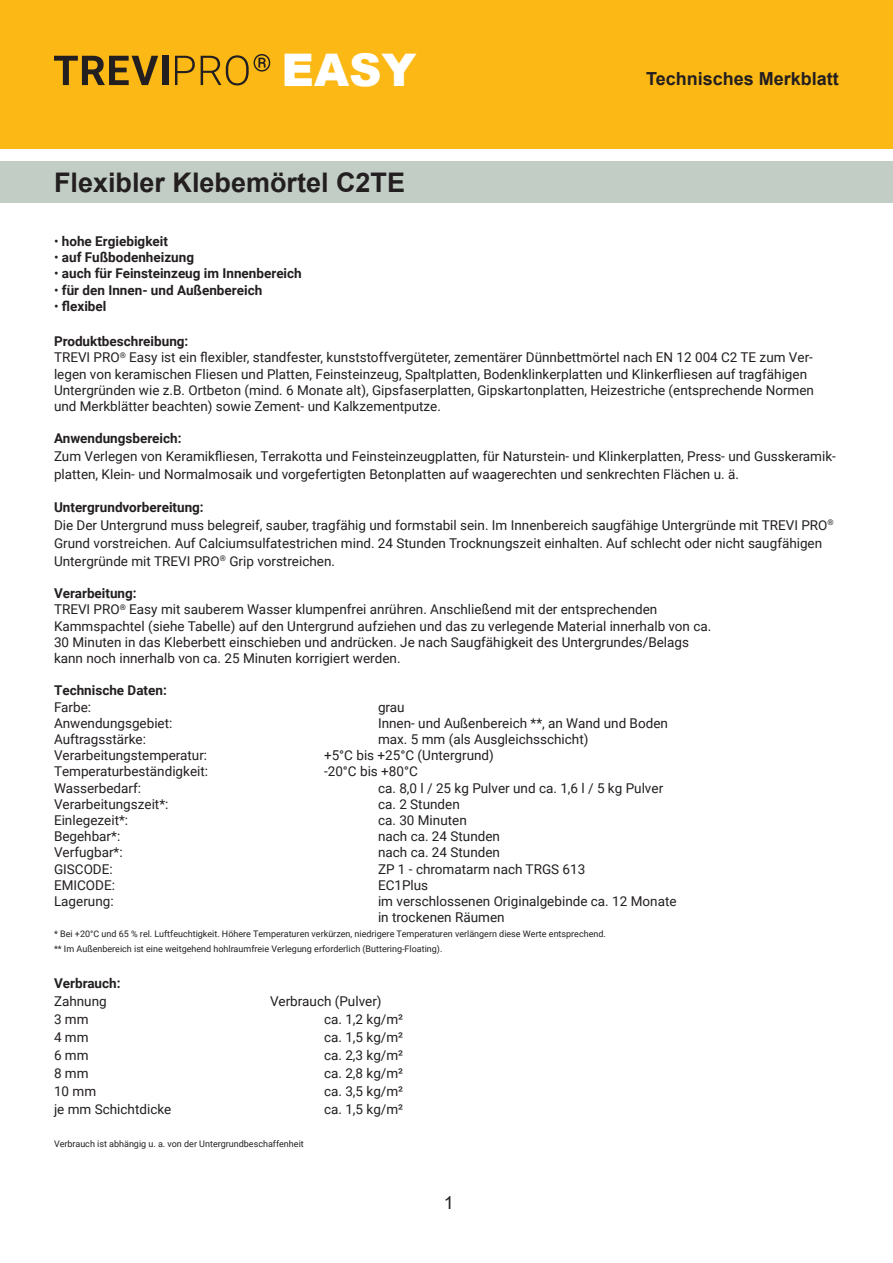
<style>
.page{position:relative;width:893px;height:1263px;background:#fff}
.page>*{position:absolute;margin:0;border:0;box-sizing:border-box;transform-origin:0 0}
.t1{font:900 45px "Arial";color:#fff}
.t2{font:700 27px "Arial";color:#231f20}
.t3{font:700 18px "Arial";color:#231f20}
.t4{font:18px "Arial";color:#231f20}
.t5{font:13.5px/16.2px "Roboto";color:#231f20}
.t6{font:700 13.5px "Roboto";color:#231f20}
.t7{font:9px "Roboto";color:#231f20}
.s1{font-weight:400}
</style>
<div class="page">
<div style="left:0;top:0;width:893px;height:148px;background:#fcb814"></div>
<div style="left:0;top:161px;width:893px;height:41px;background:#c2cdc5"></div>
<svg style="left:54px;top:56px;width:104px;height:29px"></svg>
<div style="left:162px;top:56px;width:6px;height:29px;background:#231f20"></div>
<svg style="left:175px;top:56px;width:20px;height:29px"></svg>
<svg style="left:201px;top:54px;width:69px;height:31px"></svg>
<h1 class="t1" style="left:281px;top:37px;width:137px">EASY</h1>
<h2 class="t2" style="left:54px;top:163px;width:353px">Flexibler Klebemörtel C2TE</h2>
<p class="t6" style="left:54px;top:232px;width:115px"><span class="s1">•</span> hohe Ergiebigkeit</p>
<p class="t6" style="left:54px;top:248px;width:142px"><span class="s1">•</span> auf Fußbodenheizung</p>
<p class="t6" style="left:54px;top:264px;width:249px"><span class="s1">•</span> auch für Feinsteinzeug im Innenbereich</p>
<p class="t6" style="left:54px;top:280px;width:210px"><span class="s1">•</span> für den Innen- und Außenbereich</p>
<p class="t6" style="left:54px;top:296px;width:54px"><span class="s1">•</span> flexibel</p>
<p class="t3" style="left:646px;top:66px;width:194px">Technisches Merkblatt</p>
<p class="t6" style="left:54px;top:332px;width:136px">Produktbeschreibung:</p>
<p class="t5" style="left:54px;top:349px;width:762px">TREVI PRO<sup>®</sup> Easy ist ein flexibler, standfester, kunststoffvergüteter, zementärer Dünnbettmörtel nach EN 12 004 C2 TE zum Ver&shy;legen von keramischen Fliesen und Platten, Feinsteinzeug, Spaltplatten, Bodenklinkerplatten und Klinkerfliesen auf tragfähigen Untergründen wie z.B. Ortbeton (mind. 6 Monate alt), Gipsfaserplatten, Gipskartonplatten, Heizestriche (entsprechende Normen und Merkblätter beachten) sowie Zement- und Kalkzementputze.</p>
<p class="t6" style="left:54px;top:429px;width:129px">Anwendungsbereich:</p>
<p class="t5" style="left:54px;top:447px;width:783px;line-height:18px">Zum Verlegen von Keramikfliesen, Terrakotta und Feinsteinzeugplatten, für Naturstein- und Klinkerplatten, Press- und Gusskeramik&shy;platten, Klein- und Normalmosaik und vorgefertigten Betonplatten auf waagerechten und senkrechten Flächen u. ä.</p>
<p class="t6" style="left:54px;top:497px;width:151px">Untergrundvorbereitung:</p>
<p class="t5" style="left:54px;top:515px;width:781px;line-height:18px">Die Der Untergrund muss belegreif, sauber, tragfähig und formstabil sein. Im Innenbereich saugfähige Untergründe mit TREVI PRO<sup>®<br></sup>Grund vorstreichen. Auf Calciumsulfatestrichen mind. 24 Stunden Trocknungszeit einhalten. Auf schlecht oder nicht saugfähigen<br>Untergründe mit TREVI PRO<sup>®</sup> Grip vorstreichen.</p>
<p class="t6" style="left:54px;top:584px;width:84px">Verarbeitung:</p>
<p class="t5" style="left:54px;top:601px;width:605px">TREVI PRO<sup>®</sup> Easy mit sauberem Wasser klumpenfrei anrühren. Anschließend mit der entsprechenden</p>
<p class="t5" style="left:54px;top:617px;width:659px">Kammspachtel (siehe Tabelle) auf den Untergrund aufziehen und das zu verlegende Material innerhalb von ca.</p>
<p class="t5" style="left:54px;top:633px;width:637px">30 Minuten in das Kleberbett einschieben und andrücken. Je nach Saugfähigkeit des Untergrundes/Belags</p>
<p class="t5" style="left:54px;top:649px;width:348px">kann noch innerhalb von ca. 25 Minuten korrigiert werden.</p>
<p class="t6" style="left:54px;top:681px;width:114px">Technische Daten:</p>
<p class="t5" style="left:54px;top:698px;width:39px">Farbe:</p>
<p class="t5" style="left:378px;top:698px;width:28px">grau</p>
<p class="t5" style="left:54px;top:714px;width:120px">Anwendungsgebiet:</p>
<p class="t5" style="left:378px;top:714px;width:291px">Innen- und Außenbereich **, an Wand und Boden</p>
<p class="t5" style="left:54px;top:730px;width:94px">Auftragsstärke:</p>
<p class="t5" style="left:378px;top:730px;width:212px">max. 5 mm (als Ausgleichsschicht)</p>
<p class="t5" style="left:54px;top:747px;width:155px">Verarbeitungstemperatur:</p>
<p class="t5" style="left:324px;top:747px;width:171px">+5°C bis +25°C (Untergrund)</p>
<p class="t5" style="left:54px;top:763px;width:156px">Temperaturbeständigkeit:</p>
<p class="t5" style="left:324px;top:763px;width:95px">-20°C bis +80°C</p>
<p class="t5" style="left:54px;top:779px;width:89px">Wasserbedarf:</p>
<p class="t5" style="left:378px;top:779px;width:287px">ca. 8,0 l / 25 kg Pulver und ca. 1,6 l / 5 kg Pulver</p>
<p class="t5" style="left:54px;top:795px;width:116px">Verarbeitungszeit*:</p>
<p class="t5" style="left:378px;top:795px;width:83px">ca. 2 Stunden</p>
<p class="t5" style="left:54px;top:811px;width:76px">Einlegezeit*:</p>
<p class="t5" style="left:378px;top:811px;width:90px">ca. 30 Minuten</p>
<p class="t5" style="left:54px;top:828px;width:68px">Begehbar*:</p>
<p class="t5" style="left:378px;top:828px;width:123px">nach ca. 24 Stunden</p>
<p class="t5" style="left:54px;top:844px;width:70px">Verfugbar*:</p>
<p class="t5" style="left:378px;top:844px;width:123px">nach ca. 24 Stunden</p>
<p class="t5" style="left:54px;top:860px;width:60px">GISCODE:</p>
<p class="t5" style="left:378px;top:860px;width:209px">ZP 1 - chromatarm nach TRGS 613</p>
<p class="t5" style="left:54px;top:876px;width:62px">EMICODE:</p>
<p class="t5" style="left:378px;top:876px;width:52px">EC1Plus</p>
<p class="t5" style="left:54px;top:892px;width:61px">Lagerung:</p>
<p class="t5" style="left:378px;top:892px;width:300px">im verschlossenen Originalgebinde ca. 12 Monate</p>
<p class="t5" style="left:378px;top:909px;width:128px">in trockenen Räumen</p>
<p class="t7" style="left:54px;top:928px;width:553px">* Bei +20°C und 65 % rel. Luftfeuchtigkeit. Höhere Temperaturen verkürzen, niedrigere Temperaturen verlängern diese Werte entsprechend.</p>
<p class="t7" style="left:54px;top:943px;width:390px">** Im Außenbereich ist eine weitgehend hohlraumfreie Verlegung erforderlich (Buttering-Floating).</p>
<p class="t6" style="left:54px;top:974px;width:68px">Verbrauch:</p>
<p class="t5" style="left:54px;top:993px;width:54px">Zahnung</p>
<p class="t5" style="left:270px;top:993px;width:113px">Verbrauch (Pulver)</p>
<p class="t5" style="left:54px;top:1011px;width:36px">3 mm</p>
<p class="t5" style="left:324px;top:1011px;width:81px">ca. 1,2 kg/m²</p>
<p class="t5" style="left:54px;top:1029px;width:36px">4 mm</p>
<p class="t5" style="left:324px;top:1029px;width:81px">ca. 1,5 kg/m²</p>
<p class="t5" style="left:54px;top:1047px;width:36px">6 mm</p>
<p class="t5" style="left:324px;top:1047px;width:81px">ca. 2,3 kg/m²</p>
<p class="t5" style="left:54px;top:1065px;width:36px">8 mm</p>
<p class="t5" style="left:324px;top:1065px;width:81px">ca. 2,8 kg/m²</p>
<p class="t5" style="left:54px;top:1083px;width:44px">10 mm</p>
<p class="t5" style="left:324px;top:1083px;width:81px">ca. 3,5 kg/m²</p>
<p class="t5" style="left:54px;top:1101px;width:119px">je mm Schichtdicke</p>
<p class="t5" style="left:324px;top:1101px;width:81px">ca. 1,5 kg/m²</p>
<p class="t7" style="left:54px;top:1138px;width:251px">Verbrauch ist abhängig u. a. von der Untergrundbeschaffenheit</p>
<h3 class="t4" style="left:444px;top:1190px;width:12px">1</h3>
</div>
